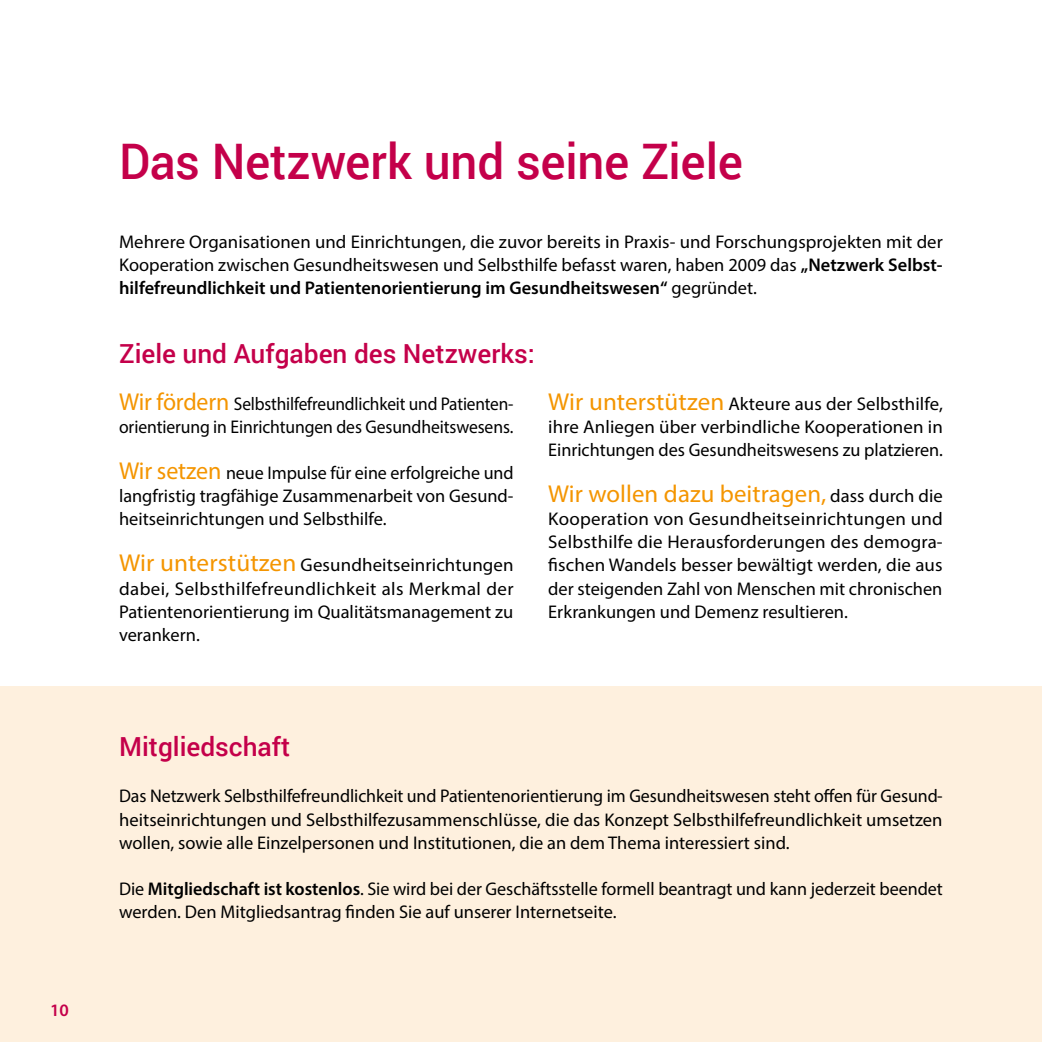
<style>
.page{position:relative;width:1042px;height:1042px;background:#fff}
.page>*{position:absolute;margin:0;border:0;box-sizing:border-box;transform-origin:0 0}
.Kapitelüberschrift{font:500 49px "Roboto";letter-spacing:-.005em;color:#c4004a}
.Subüberschrift{font:500 26.25px "Roboto";color:#c4004a}
.Fließtext{font:24.5px "Myriad Pro";letter-spacing:.005em;color:#f49500}
.Fließtext-2{font:18.38px/23.1px "Myriad Pro";color:#000;text-align:justify}
.Fließtext-3{font:18.38px/23.1px "Myriad Pro";color:#000;scale:.94 1}
.t1{font:600 17.5px "Myriad Pro";color:#c4004a}
.s1{font-weight:600}
.s2{font-size:24.5px;color:#f49500}
.s3{font-size:18.38px;color:#000}
</style>
<div class="page">
<div style="left:0;top:687px;width:1042px;height:355px;background:#fef0de"></div>
<p class="t1" style="left:50px;top:999px;width:20px">10</p>
<p class="Kapitelüberschrift" style="left:119px;top:127px;width:625px">Das Netzwerk und seine Ziele</p>
<p class="Fließtext-2" style="left:119px;top:230px;width:825px">Mehrere Organisationen und Einrichtungen, die zuvor bereits in Praxis- und Forschungsprojekten mit der Kooperation zwischen Gesundheitswesen und Selbsthilfe befasst waren, haben 2009 das <span class="s1">„Netzwerk Selbst&shy;hilfefreundlichkeit und Patientenorientierung im Gesundheitswesen“</span> gegründet.</p>
<p class="Subüberschrift" style="left:119px;top:336px;width:417px">Ziele und Aufgaben des Netzwerks:</p>
<p class="Fließtext-3" style="left:119px;top:392px;width:421px"><span class="s2">Wir fördern</span> Selbsthilfefreundlichkeit und Patienten&shy;orientierung in Einrichtungen des Gesundheitswesens.</p>
<p class="Fließtext-2" style="left:119px;top:461px;width:396px"><span class="s2">Wir setzen</span> neue Impulse für eine erfolgreiche und langfristig tragfähige Zusammenarbeit von Gesund&shy;heitseinrichtungen und Selbsthilfe.</p>
<p class="Fließtext-2" style="left:119px;top:553px;width:396px"><span class="s2">Wir unterstützen</span> Gesundheitseinrichtungen dabei, Selbsthilfefreundlichkeit als Merkmal der Patientenorientierung im Qualitätsmanagement zu verankern.</p>
<p class="Fließtext-2" style="left:548px;top:392px;width:396px"><span class="s2">Wir unterstützen</span> Akteure aus der Selbsthilfe, ihre Anliegen über verbindliche Kooperationen in Einrichtungen des Gesundheitswesens zu platzieren.</p>
<p class="Fließtext" style="left:548px;top:479px;width:396px">Wir wollen dazu beitragen, <span class="s3">dass durch die</span></p>
<p class="Fließtext-2" style="left:548px;top:507px;width:396px">Kooperation von Gesundheitseinrichtungen und Selbsthilfe die Herausforderungen des demogra&shy;fischen Wandels besser bewältigt werden, die aus der steigenden Zahl von Menschen mit chronischen Erkrankungen und Demenz resultieren.</p>
<p class="Subüberschrift" style="left:119px;top:728px;width:173px">Mitgliedschaft</p>
<p class="Fließtext-2" style="left:119px;top:784px;width:825px">Das Netzwerk Selbsthilfefreundlichkeit und Patientenorientierung im Gesundheitswesen steht offen für Gesund&shy;heitseinrichtungen und Selbsthilfezusammenschlüsse, die das Konzept Selbsthilfefreundlichkeit umsetzen wollen, sowie alle Einzelpersonen und Institutionen, die an dem Thema interessiert sind.</p>
<p class="Fließtext-2" style="left:119px;top:877px;width:825px">Die <span class="s1">Mitgliedschaft ist kostenlos</span>. Sie wird bei der Geschäftsstelle formell beantragt und kann jederzeit beendet werden. Den Mitgliedsantrag finden Sie auf unserer Internetseite.</p>
</div>
